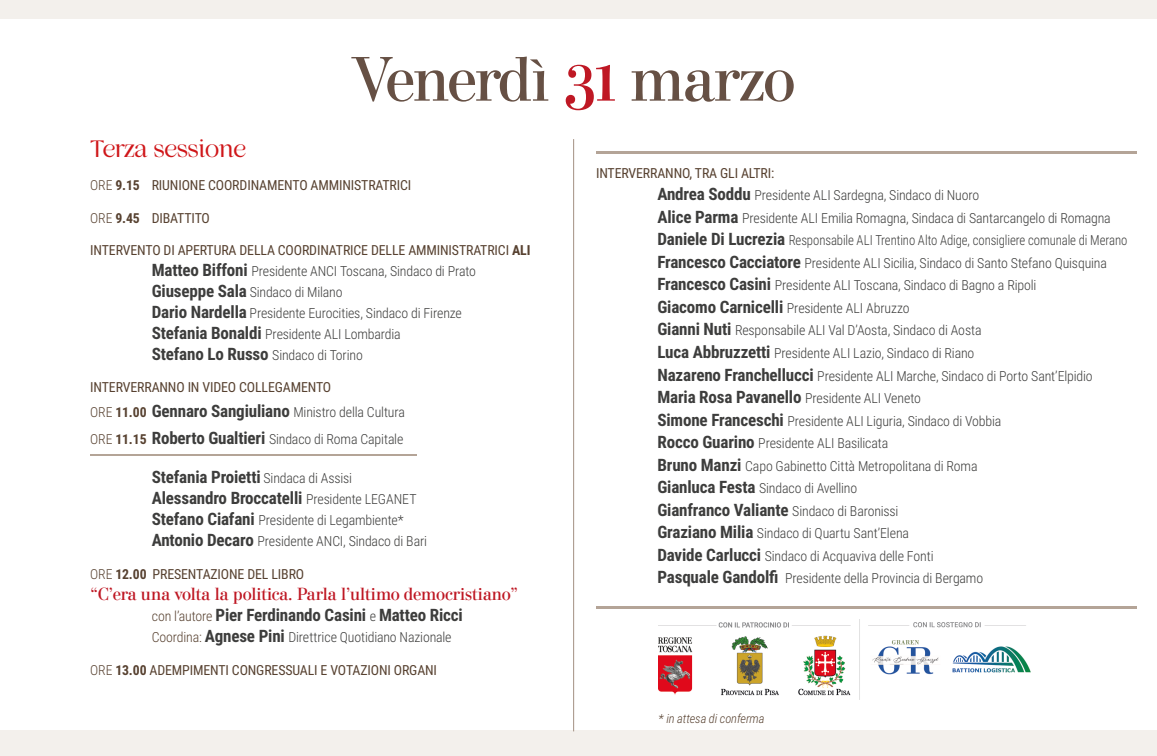
<style>
.page{position:relative;width:1157px;height:756px;background:#fff}
.page>*{position:absolute;margin:0;border:0;box-sizing:border-box;transform-origin:0 0}
.t1{font:62.5px "Bodoni Elegant";letter-spacing:-.06em;color:#665044}
.t2{font:23.62px "Nelphim";letter-spacing:-.01em;color:#cf1619}
.t3{font:17.5px "Bodoni Elegant";letter-spacing:-.04em;color:#be1622}
.t4{font:700 17px/21px "Roboto Condensed";letter-spacing:-.01em;color:#3d3d3c}
.t5{font:300 13.88px/22.5px "Roboto Condensed";letter-spacing:-.01em;color:#3d3d3c}
.t6{font:13.88px/25px "Roboto Condensed";letter-spacing:-.01em;color:#574130}
.t7{font:italic 300 12.5px "Roboto Condensed";letter-spacing:-.01em;color:#574130}
.s1{color:#bf1824}
.s2{font-weight:300;font-size:13.75px}
.s3{font-weight:700;font-size:13.75px}
.s4{font-weight:400;color:#574130}
.s5{font-weight:700;color:#574130}
.s6{font-weight:700;font-size:17px}
.s7{font-weight:700;font-size:17px;color:#3d3d3c}
.s8{font-weight:300;color:#3d3d3c}
.s9{font-size:13.75px;color:#574130}
.s10{font-weight:700;font-size:13.75px;color:#574130}
.s11{font-weight:300;font-size:13.88px}
.s12{font-weight:300;font-size:13.88px;color:#574130}
.s13{color:#574130}
</style>
<div class="page">
<hr style="left:596px;top:151px;width:541px;height:2px;background:#b4a497">
<hr style="left:596px;top:606px;width:541px;height:3px;background:#b4a497">
<hr style="left:90px;top:454px;width:327px;height:2px;background:#b4a497">
<div style="left:0;top:0;width:1157px;height:18px;background:#f3f0ec"></div>
<div style="left:0;top:730px;width:1157px;height:25px;background:#f3f0ec"></div>
<hr style="left:573px;top:139px;width:1px;height:592px;background:#a39082">
<img style="left:659px;top:619px;width:371px;height:80px">
<h1 class="t1" style="left:349px;top:45px;width:448px">Venerdì <span class="s1">31</span> marzo</h1>
<h2 class="t2" style="left:90px;top:135px;width:158px">Terza sessione</h2>
<p class="t6" style="left:90px;top:172px;width:323px"><span class="s2">ORE</span> <span class="s3">9.15</span> RIUNIONE COORDINAMENTO AMMINISTRATRICI</p>
<p class="t6" style="left:90px;top:204px;width:121px"><span class="s2">ORE</span> <span class="s3">9.45</span> DIBATTITO</p>
<p class="t5" style="left:152px;top:239px;width:380px;line-height:21px;text-indent:-61px"><span class="s4">INTERVENTO DI APERTURA DELLA COORDINATRICE DELLE AMMINISTRATRICI</span> <span class="s5">ALI </span><span class="s6">Matteo Biffoni</span> Presidente ANCI Toscana, Sindaco di Prato <span class="s6">Giuseppe Sala</span> Sindaco di Milano<br><span class="s6">Dario Nardella</span> Presidente Eurocities, Sindaco di Firenze<br><span class="s6">Stefania Bonaldi</span> Presidente ALI Lombardia<br><span class="s6">Stefano Lo Russo</span> Sindaco di Torino</p>
<p class="t6" style="left:90px;top:373px;width:316px">INTERVERRANNO IN VIDEO COLLEGAMENTO<br><span class="s2">ORE</span> <span class="s3">11.00</span> <span class="s7">Gennaro Sangiuliano</span> <span class="s8">Ministro della Cultura</span></p>
<p class="t5" style="left:90px;top:427px;width:315px"><span class="s9">ORE</span> <span class="s10">11.15</span> <span class="s6">Roberto Gualtieri</span> Sindaco di Roma Capitale</p>
<p class="t4" style="left:152px;top:465px;width:266px">Stefania Proietti <span class="s11">Sindaca di Assisi<br></span>Alessandro Broccatelli <span class="s11">Presidente LEGANET</span></p>
<p class="t5" style="left:152px;top:509px;width:277px;line-height:21px"><span class="s6">Stefano Ciafani</span> Presidente di Legambiente*<br><span class="s6">Antonio Decaro</span> Presidente ANCI, Sindaco di Bari</p>
<p class="t6" style="left:90px;top:561px;width:215px"><span class="s2">ORE</span> <span class="s3">12.00</span> PRESENTAZIONE DEL LIBRO</p>
<p class="t3" style="left:90px;top:584px;width:429px">“C’era una volta la politica. Parla l’ultimo democristiano”</p>
<p class="t4" style="left:152px;top:604px;width:313px"><span class="s12">con l’autore</span> Pier Ferdinando Casini <span class="s11">e</span> Matteo Ricci</p>
<p class="t5" style="left:152px;top:625px;width:301px"><span class="s13">Coordina:</span> <span class="s6">Agnese Pini</span> Direttrice Quotidiano Nazionale</p>
<p class="t6" style="left:90px;top:657px;width:348px"><span class="s2">ORE</span> <span class="s3">13.00</span> ADEMPIMENTI CONGRESSUALI E VOTAZIONI ORGANI</p>
<p class="t5" style="left:657px;top:161px;width:472px;text-indent:-61px"><span class="s4">INTERVERRANNO, TRA GLI ALTRI:<br></span><span class="s6">Andrea Soddu</span> Presidente ALI Sardegna, Sindaco di Nuoro<br><span class="s6">Alice Parma</span> Presidente ALI Emilia Romagna, Sindaca di Santarcangelo di Romagna <span class="s6">Daniele Di Lucrezia</span> Responsabile ALI Trentino Alto Adige, consigliere comunale di Merano <span class="s6">Francesco Cacciatore</span> Presidente ALI Sicilia, Sindaco di Santo Stefano Quisquina <span class="s6">Francesco Casini</span> Presidente ALI Toscana, Sindaco di Bagno a Ripoli<br><span class="s6">Giacomo Carnicelli</span> Presidente ALI Abruzzo<br><span class="s6">Gianni Nuti</span> Responsabile ALI Val D’Aosta, Sindaco di Aosta<br><span class="s6">Luca Abbruzzetti</span> Presidente ALI Lazio, Sindaco di Riano<br><span class="s6">Nazareno Franchellucci</span> Presidente ALI Marche, Sindaco di Porto Sant’Elpidio <span class="s6">Maria Rosa Pavanello</span> Presidente ALI Veneto<br><span class="s6">Simone Franceschi</span> Presidente ALI Liguria, Sindaco di Vobbia<br><span class="s6">Rocco Guarino</span> Presidente ALI Basilicata<br><span class="s6">Bruno Manzi</span> Capo Gabinetto Città Metropolitana di Roma<br><span class="s6">Gianluca Festa</span> Sindaco di Avellino</p>
<p class="t4" style="left:657px;top:498px;width:243px">Gianfranco Valiante <span class="s11">Sindaco di Baronissi</span></p>
<p class="t5" style="left:657px;top:521px;width:327px"><span class="s6">Graziano Milia</span> Sindaco di Quartu Sant’Elena<br><span class="s6">Davide Carlucci</span> Sindaco di Acquaviva delle Fonti<br><span class="s6">Pasquale Gandolfi</span> Presidente della Provincia di Bergamo</p>
<p class="t7" style="left:659px;top:709px;width:107px">* in attesa di conferma</p>
</div>
